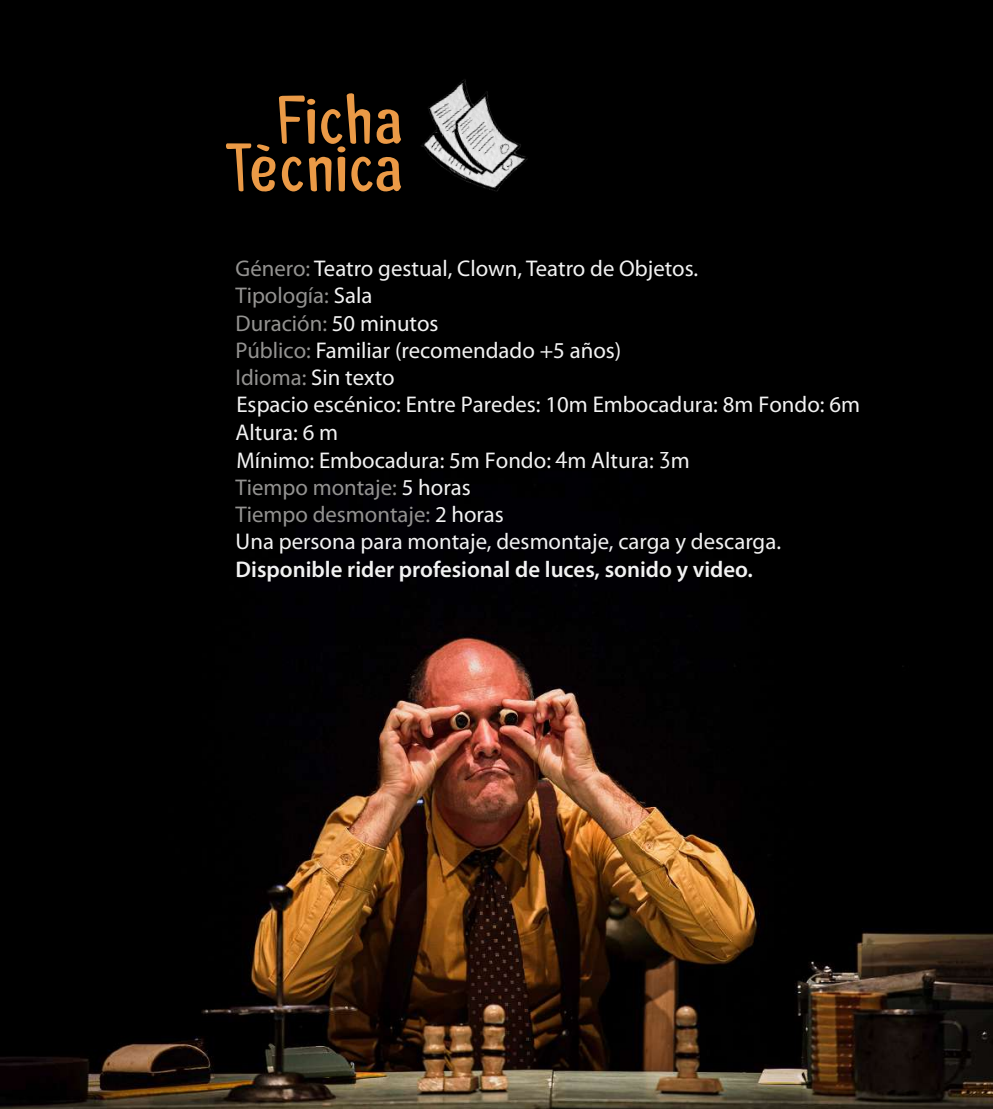
<style>
.page{position:relative;width:993px;height:1109px;background:#fff}
.page>*{position:absolute;margin:0;border:0;box-sizing:border-box;transform-origin:0 0}
.t1{font:84px "Palitoon";color:#eb9a46}
.t2{font:22.75px/27.3px "Myriad Pro";color:#f2f2f2}
.t3{font:600 22.75px "Myriad Pro";color:#f2f2f2}
.s1{color:#939290}
.s2{font-family:"PT Sans"}
</style>
<div class="page">
<img style="left:0;top:0;width:992px;height:1108px">
<img style="left:389px;top:55px;width:172px;height:171px">
<h1 class="t1" style="left:276px;top:70px;width:129px">Ficha</h1>
<h1 class="t1" style="left:223px;top:117px;width:183px">Tècnica</h1>
<p class="t2" style="left:235px;top:254px;width:464px"><span class="s1">Género:</span> Teatro gestual, Clown, Teatro de Objetos.<br><span class="s1">Tipología:</span> Sala<br><span class="s1">Duración:</span> 50 minutos<br><span class="s1">Público:</span> Familiar (recomendado +5 años)<br><span class="s1">Idioma:</span> Sin texto</p>
<p class="t2" style="left:235px;top:418px;width:104px">Altura: 6 m</p>
<p class="t2" style="left:235px;top:473px;width:546px"><span class="s1">Tiempo montaje:</span> 5 horas<br><span class="s1">Tiempo desmontaje:</span> 2 horas<br>Una persona para montaje, desmontaje, carga y descarga.</p>
<p class="t3" style="left:235px;top:554px;width:518px">Disponible rider profesional de luces, sonido y video.</p>
<p class="t2" style="left:236px;top:390px;width:625px">Espacio escénico: Entre Paredes: 10m Embocadura: 8m Fondo: 6m</p>
<p class="t2" style="left:236px;top:446px;width:454px">Mínimo: Embocadura: 5m Fondo: <span class="s2">4</span>m Altura: <span class="s2">3</span>m</p>
</div>
